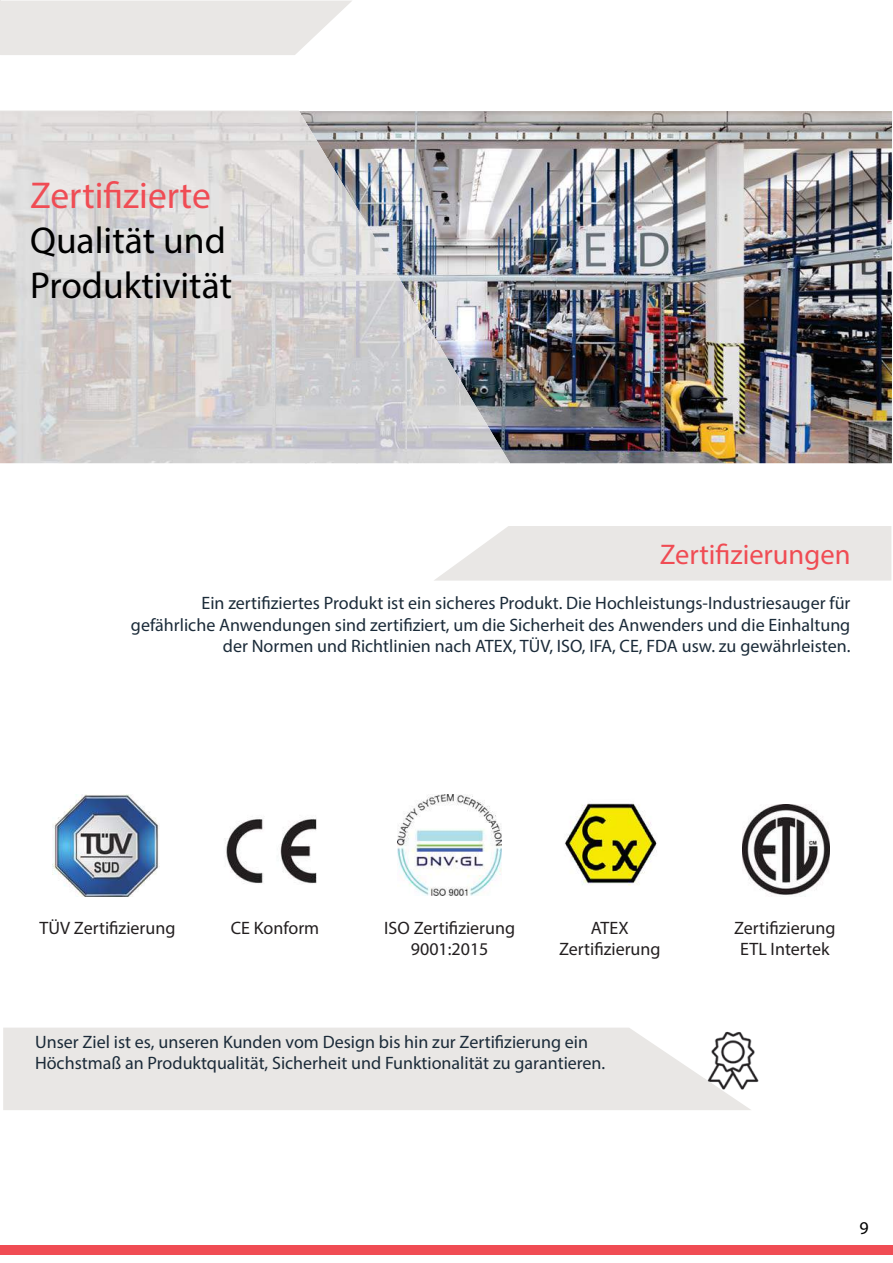
<style>
.page{position:relative;width:893px;height:1263px;background:#fff}
.page>*{position:absolute;margin:0;border:0;box-sizing:border-box;transform-origin:0 0}
.t1{font:37.5px/45px "Myriad Pro";color:#000}
.t2{font:37.5px "Myriad Pro";color:#f04c54}
.t3{font:28.5px "Myriad Pro";color:#f04c54}
.t4{font:18px/21.6px "Myriad Pro";color:#1b2b39;text-align:right}
.t5{font:18px/21.6px "Myriad Pro";color:#231f20;text-align:center}
.t6{font:18px "Myriad Pro";color:#000}
</style>
<div class="page">
<div style="left:0;top:1246px;width:892px;height:9px;background:#f04c54"></div>
<div style="left:3px;top:1028px;width:748px;height:82px;background:#e9e7e5"></div>
<img style="left:357px;top:111px;width:534px;height:352px">
<hr style="left:0;top:110px;width:299px;height:1px;background:#eceae8">
<img style="left:0;top:111px;width:357px;height:352px">
<img style="left:357px;top:207px;width:51px;height:256px">
<img style="left:408px;top:292px;width:52px;height:171px">
<img style="left:459px;top:377px;width:51px;height:86px">
<svg style="left:434px;top:526px;width:457px;height:55px;background:#eae9e7"></svg>
<img style="left:53px;top:795px;width:107px;height:102px">
<svg style="left:0;top:1px;width:352px;height:54px;background:#eae8e6"></svg>
<img style="left:398px;top:795px;width:103px;height:100px">
<img style="left:703px;top:1032px;width:56px;height:57px">
<img style="left:703px;top:1078px;width:18px;height:11px">
<img style="left:564px;top:803px;width:93px;height:83px">
<img style="left:742px;top:805px;width:87px;height:91px">
<img style="left:224px;top:818px;width:93px;height:66px">
<h1 class="t2" style="left:30px;top:181px;width:182px">Zertifizierte</h1>
<h1 class="t1" style="left:30px;top:220px;width:203px">Qualität und<br>Produktivität</h1>
<h2 class="t3" style="left:659px;top:544px;width:192px">Zertifizierungen</h2>
<p class="t4" style="left:131px;top:594px;width:721px">Ein zertifiziertes Produkt ist ein sicheres Produkt. Die Hochleistungs-Industriesauger für gefährliche Anwendungen sind zertifiziert, um die Sicherheit des Anwenders und die Einhaltung der Normen und Richtlinien nach ATEX, TÜV, ISO, IFA, CE, FDA usw. zu gewährleisten.</p>
<p class="t5" style="left:40px;top:918px;width:137px">TÜV Zertifizierung</p>
<p class="t5" style="left:231px;top:918px;width:90px">CE Konform</p>
<p class="t5" style="left:559px;top:918px;width:103px">ATEX<br>Zertifizierung</p>
<p class="t5" style="left:734px;top:918px;width:103px">Zertifizierung<br>ETL Intertek</p>
<p class="t5" style="left:384px;top:918px;width:132px">ISO Zertifizierung<br>9001:2015</p>
<p class="t4" style="left:35px;top:1032px;width:571px;text-align:left">Unser Ziel ist es, unseren Kunden vom Design bis hin zur Zertifizierung ein<br>Höchstmaß an Produktqualität, Sicherheit und Funktionalität zu garantieren.</p>
<p class="t6" style="left:859px;top:1216px;width:11px">9</p>
</div>
